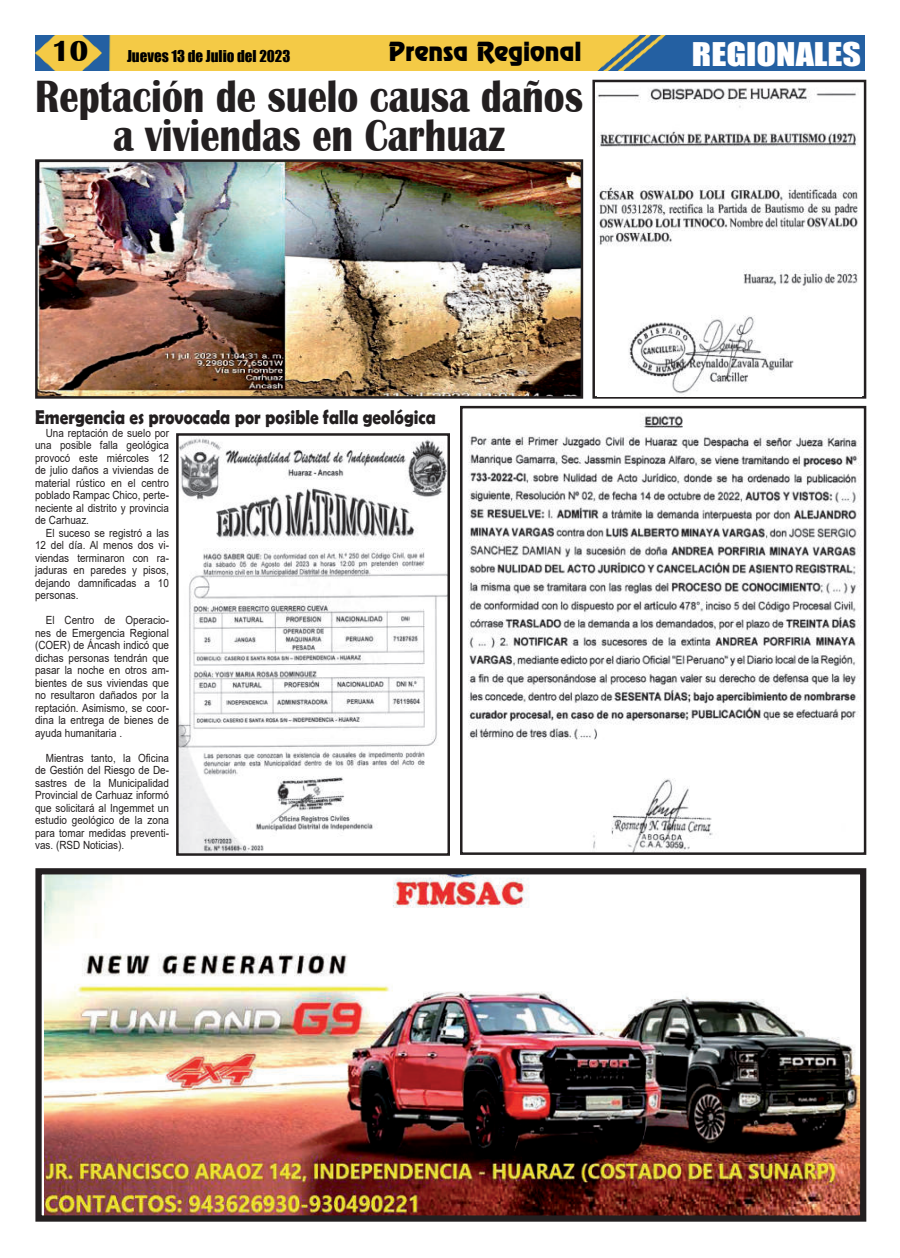
<style>
.page{position:relative;width:900px;height:1258px;background:#fff}
.page>*{position:absolute;margin:0;border:0;box-sizing:border-box;transform-origin:0 0}
.t1{font:700 46.5px/38.8px "Britannic";color:#231f20;text-align:center;scale:.83 1}
.t2{font:30px "Impact";color:#fff;scale:1.2 1}
.t3{font:700 30px "Britannic";color:#000}
.t4{font:23.75px "Renfrew Normal";color:#000}
.t5{font:700 20px "Berlin Sans FB Demi";color:#231f20;scale:.86 1}
.t6{font:15px "Impact";color:#000}
.t7{font:11.25px/12.5px "Arial";color:#231f20;text-align:justify;scale:.88 1}
</style>
<div class="page">
<img style="left:35px;top:35px;width:830px;height:36px">
<img style="left:468px;top:413px;width:393px;height:438px">
<div style="left:460px;top:406px;width:406px;height:449px;border:3px solid #231f20"></div>
<img style="left:180px;top:438px;width:266px;height:414px">
<div style="left:176px;top:433px;width:274px;height:423px;border:3px solid #231f20"></div>
<img style="left:598px;top:87px;width:258px;height:21px">
<div style="left:592px;top:80px;width:274px;height:319px;border:3px solid #231f20"></div>
<img style="left:597px;top:131px;width:265px;height:266px">
<img style="left:44px;top:875px;width:815px;height:340px">
<div style="left:35px;top:868px;width:831px;height:354px;border:6px solid #231f20"></div>
<img style="left:39px;top:163px;width:540px;height:232px">
<div style="left:35px;top:159px;width:548px;height:240px;border:3px solid #231f20"></div>
<h2 class="t3" style="left:52px;top:41px;width:38px">10</h2>
<h3 class="t6" style="left:127px;top:48px;width:165px">Jueves 13 de Julio del 2023</h3>
<h3 class="t4" style="left:389px;top:41px;width:194px">Prensa Regional</h3>
<h2 class="t2" style="left:692px;top:38px;width:143px">REGIONALES</h2>
<h1 class="t1" style="left:35px;top:81px;width:662px">Reptación de suelo causa daños a viviendas en Carhuaz</h1>
<h3 class="t5" style="left:35px;top:408px;width:467px">Emergencia es provocada por posible falla geológica</h3>
<p class="t7" style="left:35px;top:428px;width:154px;text-indent:11px">Una reptación de suelo por una posible falla geológica provocó este miércoles 12 de julio daños a viviendas de material rústico en el centro poblado Rampac Chico, perte&shy;neciente al distrito y provincia de Carhuaz.</p>
<p class="t7" style="left:35px;top:528px;width:154px;text-indent:11px">El suceso se registró a las 12 del día. Al menos dos vi&shy;viendas terminaron con ra&shy;jaduras en paredes y pisos, dejando damnificadas a 10 personas.</p>
<p class="t7" style="left:35px;top:615px;width:154px;text-indent:11px">El Centro de Operacio&shy;nes de Emergencia Regional (COER) de Áncash indicó que dichas personas tendrán que pasar la noche en otros am&shy;bientes de sus viviendas que no resultaron dañados por la reptación. Asimismo, se coor&shy;dina la entrega de bienes de ayuda humanitaria .</p>
<p class="t7" style="left:35px;top:751px;width:154px;text-indent:11px">Mientras tanto, la Oficina de Gestión del Riesgo de De&shy;sastres de la Municipalidad Provincial de Carhuaz informó que solicitará al Ingemmet un estudio geológico de la zona para tomar medidas preventi&shy;vas. (RSD Noticias).</p>
</div>
